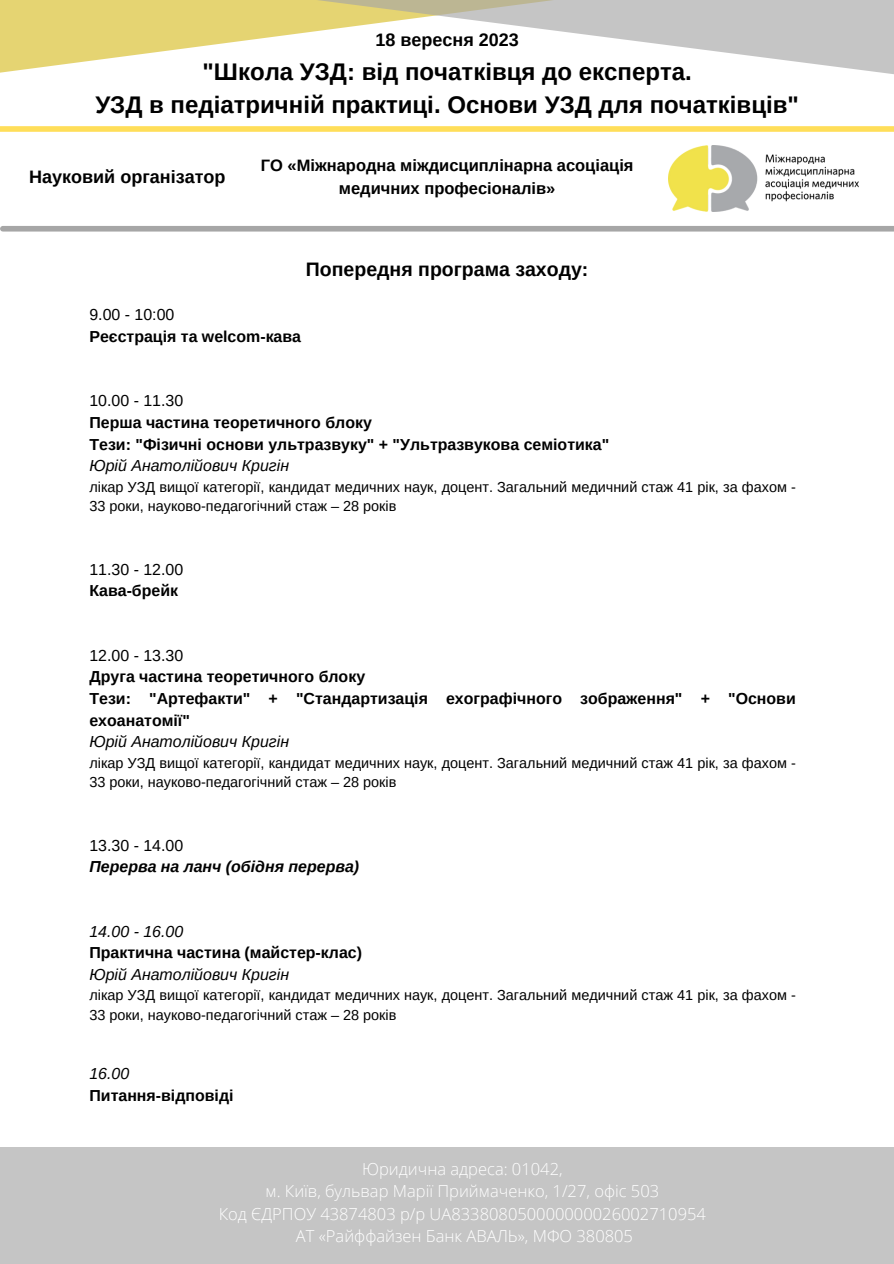
<style>
.page{position:relative;width:894px;height:1264px;background:#fff}
.page>*{position:absolute;margin:0;border:0;box-sizing:border-box;transform-origin:0 0}
.t1{font:700 24px "Arimo";color:#000}
.t2{font:700 19.5px "Arimo";color:#000}
.t3{font:700 18px "Arimo";color:#000}
.t4{font:300 16.5px "Open Sans";color:#fff}
.t5{font:700 16.5px "Arimo";color:#000}
.t6{font:700 15.9px/21.6px "Arimo";color:#000}
.t7{font:italic 15.9px "Arimo";color:#000}
.t8{font:15.9px "Arimo";color:#000}
.t9{font:italic 700 15.9px "Arimo";color:#000}
.t10{font:14.4px/19.4px "Arimo";color:#000}
</style>
<div class="page">
<div style="left:0;top:0;width:45px;height:73px;background:#e5d472"></div>
<svg style="left:45px;top:0;width:848px;height:74px"></svg>
<div style="left:0;top:126px;width:893px;height:6px;background:#ffde59"></div>
<div style="left:3px;top:226px;width:890px;height:5px;background:#a6a6a6"></div>
<img style="left:668px;top:146px;width:190px;height:65px">
<div style="left:0;top:1147px;width:893px;height:116px;background:#c5c5c5"></div>
<p class="t3" style="left:375px;top:30px;width:145px">18 вересня 2023</p>
<p class="t1" style="left:202px;top:59px;width:490px">"Школа УЗД: від початківця до експерта.</p>
<p class="t1" style="left:95px;top:91px;width:705px">УЗД в педіатричній практиці. Основи УЗД для початківців"</p>
<p class="t3" style="left:29px;top:166px;width:198px">Науковий організатор</p>
<p class="t5" style="left:261px;top:156px;width:374px">ГО «Міжнародна міждисциплінарна асоціація</p>
<p class="t5" style="left:339px;top:179px;width:218px">медичних професіоналів»</p>
<p class="t2" style="left:306px;top:258px;width:284px">Попередня програма заходу:</p>
<p class="t8" style="left:89px;top:306px;width:86px">9.00 - 10:00</p>
<p class="t6" style="left:89px;top:325px;width:213px">Реєстрація та welcom-кава</p>
<p class="t8" style="left:89px;top:392px;width:95px">10.00 - 11.30</p>
<p class="t6" style="left:89px;top:411px;width:284px">Перша частина теоретичного блоку</p>
<p class="t6" style="left:89px;top:433px;width:521px">Тези: "Фізичні основи ультразвуку" + "Ультразвукова семіотика"</p>
<p class="t7" style="left:89px;top:456px;width:201px">Юрій Анатолійович Кригін</p>
<p class="t10" style="left:89px;top:477px;width:707px">лікар УЗД вищої категорії, кандидат медичних наук, доцент. Загальний медичний стаж 41 рік, за фахом -<br>33 роки, науково-педагогічний стаж – 28 років</p>
<p class="t8" style="left:89px;top:560px;width:95px">11.30 - 12.00</p>
<p class="t6" style="left:89px;top:580px;width:90px">Кава-брейк</p>
<p class="t8" style="left:89px;top:646px;width:95px">12.00 - 13.30</p>
<p class="t6" style="left:89px;top:666px;width:277px">Друга частина теоретичного блоку</p>
<p class="t6" style="left:89px;top:687px;width:707px">Тези: "Артефакти" + "Стандартизація ехографічного зображення" + "Основи ехоанатомії"</p>
<p class="t7" style="left:89px;top:732px;width:201px">Юрій Анатолійович Кригін</p>
<p class="t10" style="left:89px;top:753px;width:707px">лікар УЗД вищої категорії, кандидат медичних наук, доцент. Загальний медичний стаж 41 рік, за фахом -<br>33 роки, науково-педагогічний стаж – 28 років</p>
<p class="t8" style="left:89px;top:836px;width:95px">13.30 - 14.00</p>
<p class="t9" style="left:89px;top:857px;width:271px">Перерва на ланч (обідня перерва)</p>
<p class="t7" style="left:89px;top:922px;width:95px">14.00 - 16.00</p>
<p class="t6" style="left:89px;top:942px;width:274px">Практична частина (майстер-клас)</p>
<p class="t7" style="left:89px;top:965px;width:201px">Юрій Анатолійович Кригін</p>
<p class="t10" style="left:89px;top:985px;width:707px">лікар УЗД вищої категорії, кандидат медичних наук, доцент. Загальний медичний стаж 41 рік, за фахом -<br>33 роки, науково-педагогічний стаж – 28 років</p>
<p class="t7" style="left:89px;top:1064px;width:41px">16.00</p>
<p class="t6" style="left:89px;top:1084px;width:146px">Питання-відповіді</p>
<p class="t4" style="left:362px;top:1157px;width:202px">Юридична адреса: 01042,</p>
<p class="t4" style="left:265px;top:1179px;width:395px">м. Київ, бульвар Марії Приймаченко, 1/27, офіс 503</p>
<p class="t4" style="left:219px;top:1202px;width:488px">Код ЄДРПОУ 43874803 р/р UA833808050000000026002710954</p>
<p class="t4" style="left:296px;top:1224px;width:338px">АТ «Райффайзен Банк АВАЛЬ», МФО 380805</p>
</div>
